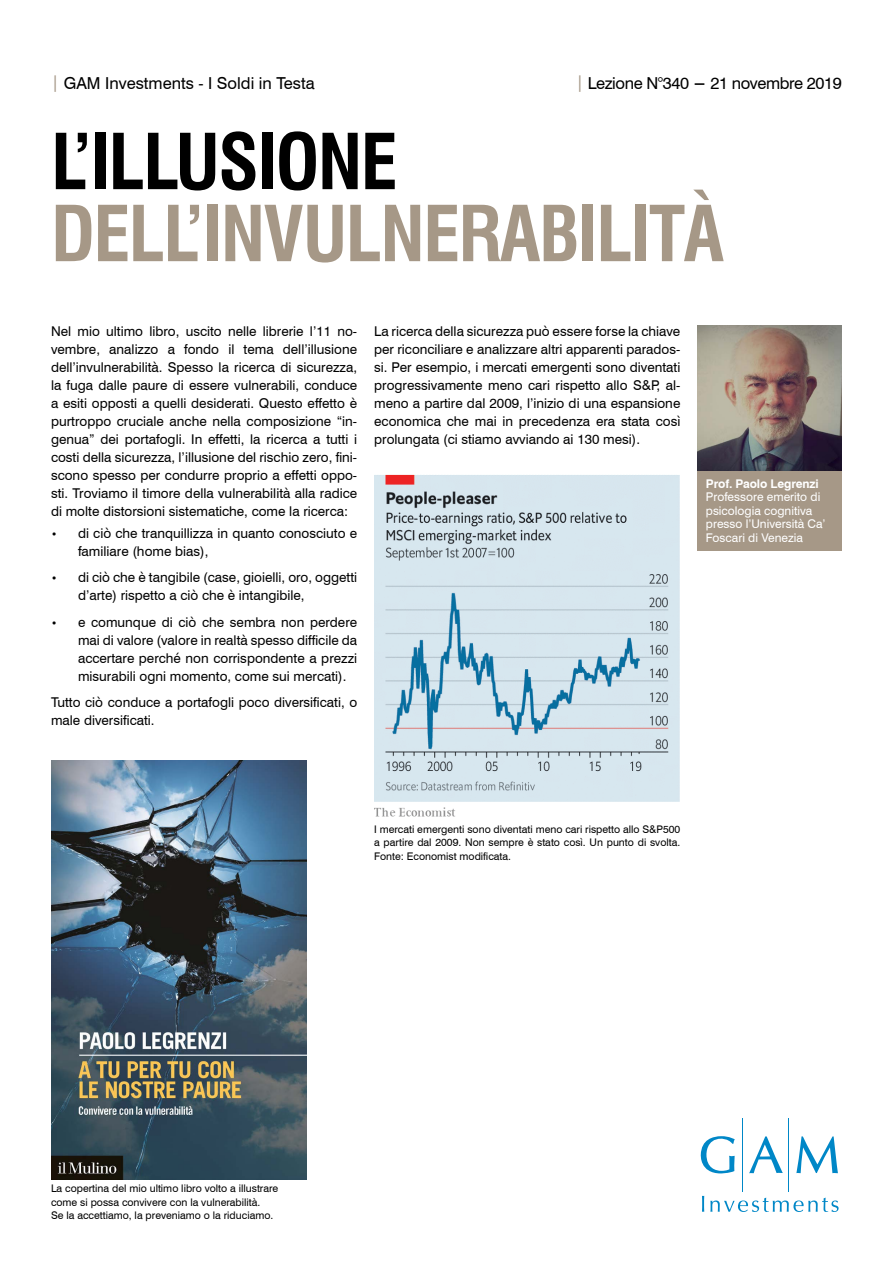
<style>
.page{position:relative;width:893px;height:1263px;background:#fff}
.page>*{position:absolute;margin:0;border:0;box-sizing:border-box;transform-origin:0 0}
.t1{font:700 condensed 75px/72px "Swiss 721 BT";letter-spacing:-.025em;color:#a69887}
.t2{font:16.5px "Swiss 721 BT";letter-spacing:-.01em;color:#000}
.DISCLAIMER{font:13.5px/18px "Swiss 721 BT";color:#000;text-align:justify}
.t3{font:12px/13.5px "Swiss 721 BT";color:#fff}
.DISCLAIMER-2{font:10.5px/13.5px "Swiss 721 BT";color:#000}
.s1{color:#a69887}
.s2{font-weight:700}
.s3{color:#000}
.s4{font-size:10.5px}
</style>
<div class="page">
<img style="left:51px;top:761px;width:255px;height:418px">
<div style="left:697px;top:470px;width:145px;height:81px;background:#a69887"></div>
<img style="left:697px;top:325px;width:145px;height:145px">
<hr style="left:742px;top:1118px;width:1px;height:74px;background:#0087c7">
<hr style="left:789px;top:1118px;width:1px;height:74px;background:#0087c7">
<svg style="left:701px;top:1136px;width:34px;height:37px"></svg>
<svg style="left:749px;top:1136px;width:34px;height:37px"></svg>
<svg style="left:796px;top:1136px;width:42px;height:37px"></svg>
<svg style="left:702px;top:1196px;width:2px;height:16px"></svg>
<svg style="left:710px;top:1197px;width:128px;height:15px"></svg>
<img style="left:374px;top:475px;width:306px;height:342px">
<p class="t2" style="left:51px;top:73px;width:265px"><span class="s1">|</span> GAM Investments - I Soldi in Testa</p>
<p class="t2" style="left:576px;top:73px;width:268px"><span class="s1">|</span> Lezione N°340 <span class="s2">−</span> 21 novembre 2019</p>
<p class="t1" style="left:51px;top:126px;width:675px"><span class="s3">L’ILLUSIONE<br></span>DELL’INVULNERABILITÀ</p>
<p class="DISCLAIMER" style="left:51px;top:322px;width:308px">Nel mio ultimo libro, uscito nelle librerie l’11 no&shy;vembre, analizzo a fondo il tema dell’illusione dell’invulnerabilità. Spesso la ricerca di sicurezza, la fuga dalle paure di essere vulnerabili, conduce a esiti opposti a quelli desiderati. Questo effetto è purtroppo cruciale anche nella composizione “in&shy;genua” dei portafogli. In effetti, la ricerca a tutti i costi della sicurezza, l’illusione del rischio zero, fini&shy;scono spesso per condurre proprio a effetti oppo&shy;sti. Troviamo il timore della vulnerabilità alla radice di molte distorsioni sistematiche, come la ricerca:</p>
<p class="DISCLAIMER" style="left:78px;top:524px;width:281px;text-indent:-27px"><span class="s4">•</span> di ciò che tranquillizza in quanto conosciuto e familiare (home bias),</p>
<p class="DISCLAIMER" style="left:78px;top:568px;width:281px;text-indent:-27px"><span class="s4">•</span> di ciò che è tangibile (case, gioielli, oro, oggetti d’arte) rispetto a ciò che è intangibile,</p>
<p class="DISCLAIMER" style="left:78px;top:613px;width:281px;text-indent:-27px"><span class="s4">•</span> e comunque di ciò che sembra non perdere mai di valore (valore in realtà spesso difficile da accertare perché non corrispondente a prezzi misurabili ogni momento, come sui mercati).</p>
<p class="DISCLAIMER" style="left:51px;top:693px;width:308px">Tutto ciò conduce a portafogli poco diversificati, o male diversificati.</p>
<p class="DISCLAIMER" style="left:374px;top:322px;width:308px">La ricerca della sicurezza può essere forse la chiave per riconciliare e analizzare altri apparenti parados&shy;si. Per esempio, i mercati emergenti sono diventati progressivamente meno cari rispetto allo S&amp;P, al&shy;meno a partire dal 2009, l’inizio di una espansione economica che mai in precedenza era stata così prolungata (ci stiamo avviando ai 130 mesi).</p>
<p class="t3" style="left:706px;top:477px;width:121px"><span class="s2">Prof. Paolo Legrenzi<br></span>Professore emerito di psicologia cognitiva presso l’Università Ca’<br>Foscari di Venezia</p>
<p class="DISCLAIMER-2" style="left:374px;top:822px;width:308px;text-align:justify">I mercati emergenti sono diventati meno cari rispetto allo S&amp;P500 a partire dal 2009. Non sempre è stato così. Un punto di svolta.<br>Fonte: Economist modificata.</p>
<p class="DISCLAIMER-2" style="left:51px;top:1182px;width:229px">La copertina del mio ultimo libro volto a illustrare come si possa convivere con la vulnerabilità.<br>Se la accettiamo, la preveniamo o la riduciamo.</p>
</div>
